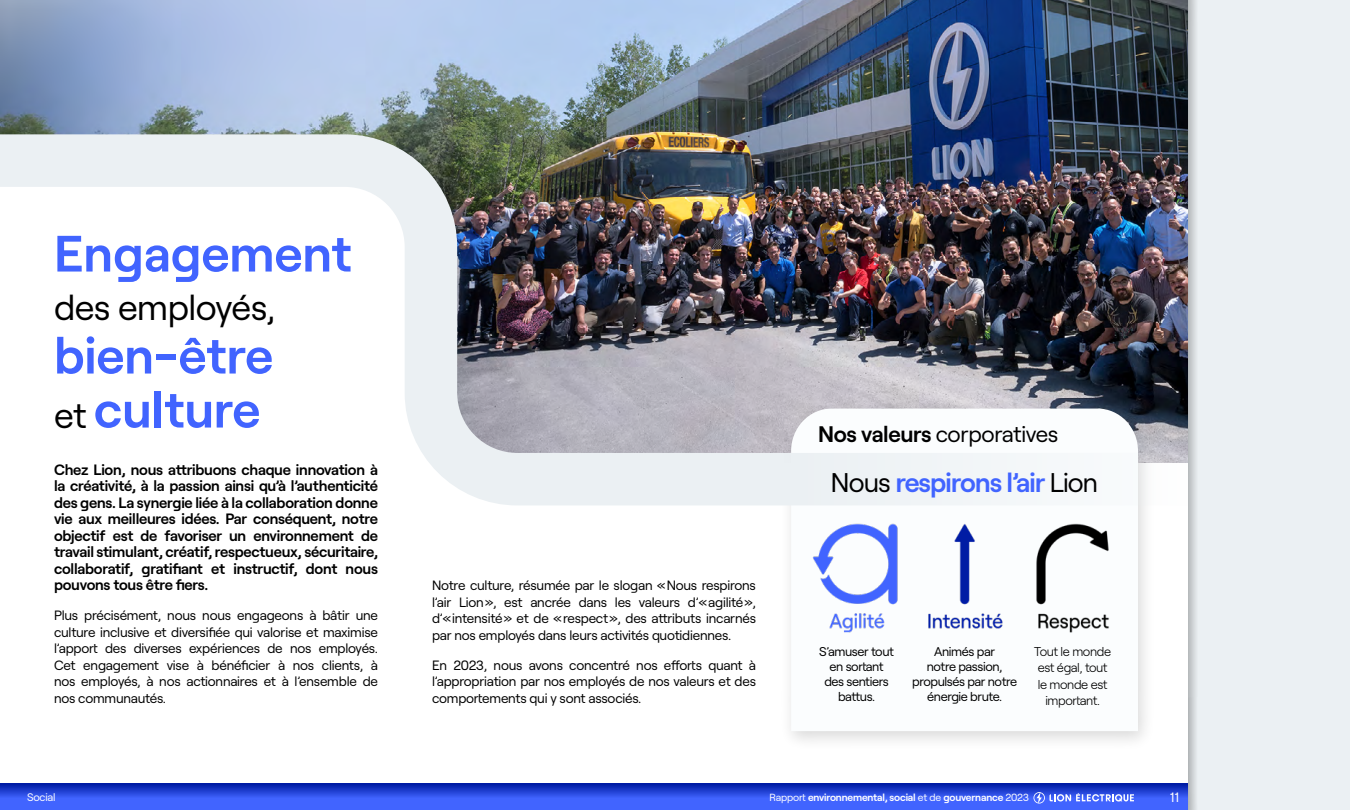
<style>
.page{position:relative;width:1350px;height:810px;background:#fff}
.page>*{position:absolute;margin:0;border:0;box-sizing:border-box;transform-origin:0 0}
.t1{font:600 51px/54px "Roobert LE";color:#4164ff}
.t2{font:35.7px "Roobert LE";letter-spacing:-.015em;color:#000}
.t3{font:600 27px "Roobert LE";letter-spacing:-.03em;color:#4164ff}
.t4{font:22.5px "Roobert LE";letter-spacing:-.015em;color:#000}
.t5{font:600 15px/16.5px "Roobert LE";letter-spacing:-.015em;color:#000;text-align:justify}
.t6{font:13.5px/16.5px "Roobert LE";letter-spacing:-.015em;color:#000;text-align:justify}
.t7{font:13.5px "Roobert LE";color:#fff}
.t8{font:12.75px/15px "Roobert LE";letter-spacing:-.03em;color:#000;text-align:center}
.t9{font:300 12.75px/16.5px "Roobert LE";letter-spacing:-.03em;color:#000;text-align:center}
.t10{font:10.95px "Roobert LE";letter-spacing:-.015em;color:#fff}
.t11{font:600 10.35px "Roobert LE";letter-spacing:-.015em;color:#fff}
.s1{font-weight:400;font-size:35.7px;color:#000}
.s2{font-weight:600}
.s3{font-weight:400;color:#000}
.s4{font-weight:400}
</style>
<div class="page">
<div style="left:1174px;top:0;width:176px;height:810px;background:#ebf0f3"></div>
<div style="left:0;top:0;width:1188px;height:810px;background:#fff"></div>
<svg style="left:0;top:783px;width:1188px;height:27px;background:#2c4de2"></svg>
<svg style="left:1033px;top:792px;width:101px;height:12px"></svg>
<img style="left:0;top:0;width:1188px;height:124px">
<div style="left:780px;top:399px;width:376px;height:353px;background:#000;opacity:.15"></div>
<svg style="left:791px;top:507px;width:347px;height:224px"></svg>
<img style="left:0;top:124px;width:1196px;height:383px">
<img style="left:812px;top:518px;width:90px;height:90px">
<img style="left:812px;top:610px;width:90px;height:24px">
<img style="left:920px;top:518px;width:90px;height:90px">
<img style="left:920px;top:610px;width:90px;height:24px">
<img style="left:1028px;top:518px;width:90px;height:90px">
<img style="left:1028px;top:610px;width:90px;height:24px">
<h1 class="t1" style="left:54px;top:222px;width:299px">Engagement</h1>
<h2 class="t2" style="left:54px;top:280px;width:223px">des employés,</h2>
<h1 class="t1" style="left:54px;top:324px;width:221px">bien-être <span class="s1">et</span> culture</h1>
<p class="t5" style="left:54px;top:460px;width:326px">Chez Lion, nous attribuons chaque innovation à la créativité, à la passion ainsi qu’à l’authenticité des gens. La synergie liée à la collaboration donne vie aux meilleures idées. Par conséquent, notre objectif est de favoriser un environnement de travail stimulant, créatif, respectueux, sécuritaire, collaboratif, gratifiant et instructif, dont nous pouvons tous être fiers.</p>
<p class="t6" style="left:54px;top:606px;width:326px;text-align:left">Plus précisément, nous nous engageons à bâtir une culture inclusive et diversifiée qui valorise et maximise l’apport des diverses expériences de nos employés.<br>Cet engagement vise à bénéficier à nos clients, à nos employés, à nos actionnaires et à l’ensemble de nos communautés.</p>
<p class="t6" style="left:432px;top:576px;width:326px">Notre culture, résumée par le slogan «Nous respirons l’air Lion», est ancrée dans les valeurs d’«agilité», d’«intensité» et de «respect», des attributs incarnés par nos employés dans leurs activités quotidiennes.</p>
<p class="t6" style="left:432px;top:656px;width:326px">En 2023, nous avons concentré nos efforts quant à l’appropriation par nos employés de nos valeurs et des comportements qui y sont associés.</p>
<h3 class="t4" style="left:818px;top:417px;width:242px"><span class="s2">Nos valeurs</span> corporatives</h3>
<h3 class="t3" style="left:831px;top:462px;width:269px"><span class="s3">Nous</span> respirons l’air <span class="s3">Lion</span></h3>
<p class="t8" style="left:819px;top:643px;width:76px">S’amuser tout en sortant des sentiers battus.</p>
<p class="t8" style="left:912px;top:643px;width:107px">Animés par<br>notre passion, propulsés par notre énergie brute.</p>
<p class="t9" style="left:1034px;top:642px;width:78px">Tout le monde est égal, tout le monde est important.</p>
<p class="t10" style="left:27px;top:789px;width:30px">Social</p>
<p class="t11" style="left:770px;top:790px;width:261px"><span class="s4">Rapport</span> environnemental, social <span class="s4">et de</span> gouvernance <span class="s4">2023</span></p>
<p class="t7" style="left:1170px;top:787px;width:11px">11</p>
</div>
